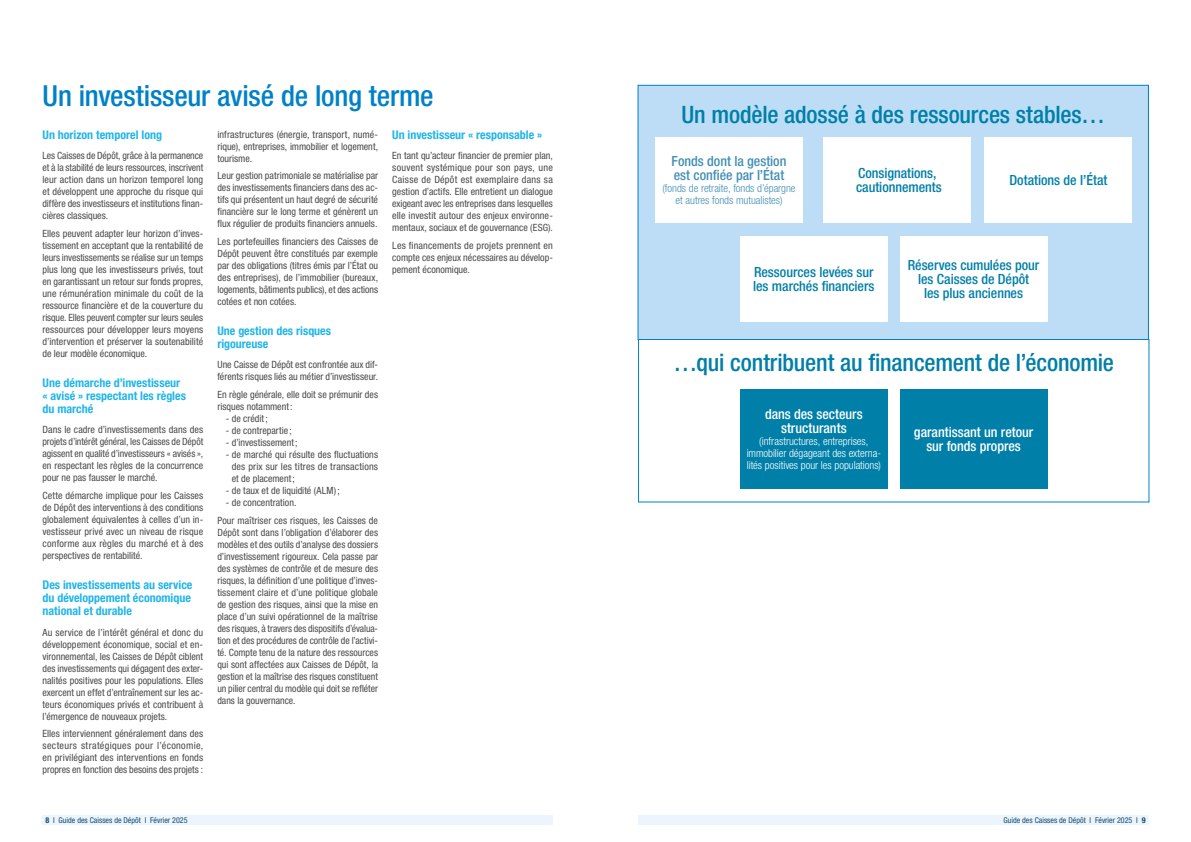
<style>
.page{position:relative;width:1191px;height:842px;background:#fff}
.page>*{position:absolute;margin:0;border:0;box-sizing:border-box;transform-origin:0 0}
.inter_1{font:500 condensed 29px "Helvetica Neue LT Pro";letter-spacing:-.01em;color:#0081c7}
.inter_1-2{font:500 condensed 24px "Helvetica Neue LT Pro";letter-spacing:-.005em;color:#007fa8}
.Modèle{font:500 condensed 14px/14px "Helvetica Neue LT Pro";letter-spacing:-.005em;color:#007fa8}
.Modèle-2{font:500 condensed 14px/14px "Helvetica Neue LT Pro";color:#fff;text-align:center}
.texte{font:500 condensed 14px/14px "Helvetica Neue LT Pro";color:#448fb5}
.inter_2{font:700 condensed 12px/13px "Helvetica Neue LT Pro";color:#21b5ea}
.Modèle-3{font:300 condensed 11px/12px "Helvetica Neue LT Pro";letter-spacing:-.005em;color:#fff;text-align:center}
.texte-2{font:300 condensed 11px/12px "Helvetica Neue LT Pro";letter-spacing:-.005em;color:#448fb5;text-align:center}
.texte-3{font:condensed 10px/12px "Helvetica Neue LT Pro";color:#4a4a49;text-align:justify}
.t1{font:condensed 8px "Helvetica Neue LT Pro";color:#144c6e}
.s1{font-weight:700}
</style>
<div class="page">
<div style="left:43px;top:815px;width:510px;height:10px;background:#ecf5fd"></div>
<div style="left:638px;top:815px;width:510px;height:10px;background:#ecf5fd"></div>
<div style="left:638px;top:85px;width:510px;height:254px;background:#bcddf5"></div>
<div style="left:638px;top:85px;width:510px;height:255px;border:1px solid #0081c7"></div>
<div style="left:655px;top:138px;width:147px;height:85px;background:#fff"></div>
<div style="left:823px;top:138px;width:148px;height:85px;background:#fff"></div>
<div style="left:984px;top:138px;width:148px;height:85px;background:#fff"></div>
<div style="left:740px;top:236px;width:147px;height:85px;background:#fff"></div>
<div style="left:900px;top:236px;width:147px;height:85px;background:#fff"></div>
<div style="left:740px;top:389px;width:147px;height:99px;background:#007fa8"></div>
<div style="left:900px;top:389px;width:147px;height:99px;background:#007fa8"></div>
<p class="inter_1" style="left:43px;top:78px;width:392px">Un investisseur avisé de long terme</p>
<p class="inter_2" style="left:43px;top:128px;width:121px">Un horizon temporel long</p>
<p class="texte-3" style="left:43px;top:149px;width:162px">Les Caisses de Dépôt, grâce à la permanence et à la stabilité de leurs ressources, inscrivent leur action dans un horizon temporel long et développent une approche du risque qui diffère des investisseurs et institutions finan&shy;cières classiques.</p>
<p class="texte-3" style="left:43px;top:227px;width:162px">Elles peuvent adapter leur horizon d’inves&shy;tissement en acceptant que la rentabilité de leurs investissements se réalise sur un temps plus long que les investisseurs privés, tout en garantissant un retour sur fonds propres, une rémunération minimale du coût de la ressource financière et de la couverture du risque. Elles peuvent compter sur leurs seules ressources pour développer leurs moyens d’intervention et préserver la soutenabilité de leur modèle économique.</p>
<p class="inter_2" style="left:43px;top:376px;width:145px">Une démarche d’investisseur « avisé » respectant les règles du marché</p>
<p class="texte-3" style="left:43px;top:424px;width:162px">Dans le cadre d’investissements dans des projets d’intérêt général, les Caisses de Dépôt agissent en qualité d’investisseurs « avisés », en respectant les règles de la concurrence pour ne pas fausser le marché.</p>
<p class="texte-3" style="left:43px;top:489px;width:162px">Cette démarche implique pour les Caisses de Dépôt des interventions à des conditions globalement équivalentes à celles d’un in&shy;vestisseur privé avec un niveau de risque conforme aux règles du marché et à des perspectives de rentabilité.</p>
<p class="inter_2" style="left:43px;top:578px;width:151px">Des investissements au service du développement économique national et durable</p>
<p class="texte-3" style="left:43px;top:626px;width:162px">Au service de l’intérêt général et donc du développement économique, social et en&shy;vironnemental, les Caisses de Dépôt ciblent des investissements qui dégagent des exter&shy;nalités positives pour les populations. Elles exercent un effet d’entraînement sur les ac&shy;teurs économiques privés et contribuent à l’émergence de nouveaux projets.</p>
<p class="texte-3" style="left:43px;top:727px;width:162px">Elles interviennent généralement dans des secteurs stratégiques pour l’économie, en privilégiant des interventions en fonds propres en fonction des besoins des projets :</p>
<p class="inter_2" style="left:392px;top:128px;width:151px">Un investisseur « responsable »</p>
<p class="texte-3" style="left:392px;top:149px;width:162px">En tant qu’acteur financier de premier plan, souvent systémique pour son pays, une Caisse de Dépôt est exemplaire dans sa gestion d’actifs. Elle entretient un dialogue exigeant avec les entreprises dans lesquelles elle investit autour des enjeux environne&shy;mentaux, sociaux et de gouvernance (ESG).</p>
<p class="texte-3" style="left:392px;top:239px;width:162px">Les financements de projets prennent en compte ces enjeux nécessaires au dévelop&shy;pement économique.</p>
<p class="texte-3" style="left:217px;top:128px;width:162px">infrastructures (énergie, transport, numé&shy;rique), entreprises, immobilier et logement, tourisme.</p>
<p class="texte-3" style="left:217px;top:170px;width:162px">Leur gestion patrimoniale se matérialise par des investissements financiers dans des ac&shy;tifs qui présentent un haut degré de sécurité financière sur le long terme et génèrent un flux régulier de produits financiers annuels.</p>
<p class="texte-3" style="left:217px;top:235px;width:162px">Les portefeuilles financiers des Caisses de Dépôt peuvent être constitués par exemple par des obligations (titres émis par l’État ou des entreprises), de l’immobilier (bureaux, logements, bâtiments publics), et des actions cotées et non cotées.</p>
<p class="inter_2" style="left:217px;top:324px;width:115px">Une gestion des risques rigoureuse</p>
<p class="texte-3" style="left:217px;top:359px;width:162px">Une Caisse de Dépôt est confrontée aux dif&shy;férents risques liés au métier d’investisseur.</p>
<p class="texte-3" style="left:217px;top:388px;width:162px">En règle générale, elle doit se prémunir des risques notamment:</p>
<p class="texte-3" style="left:226px;top:412px;width:43px">- de crédit;</p>
<p class="texte-3" style="left:226px;top:424px;width:68px">- de contrepartie ;</p>
<p class="texte-3" style="left:226px;top:436px;width:73px">- d’investissement;</p>
<p class="texte-3" style="left:232px;top:448px;width:148px;text-indent:-6px">- de marché qui résulte des fluctuations des prix sur les titres de transactions et de placement;</p>
<p class="texte-3" style="left:226px;top:484px;width:115px">- de taux et de liquidité (ALM) ;</p>
<p class="texte-3" style="left:226px;top:496px;width:72px">- de concentration.</p>
<p class="texte-3" style="left:217px;top:514px;width:162px">Pour maîtriser ces risques, les Caisses de Dépôt sont dans l’obligation d’élaborer des modèles et des outils d’analyse des dossiers d’investissement rigoureux. Cela passe par des systèmes de contrôle et de mesure des risques, la définition d’une politique d’inves&shy;tissement claire et d’une politique globale de gestion des risques, ainsi que la mise en place d’un suivi opérationnel de la maîtrise des risques, à travers des dispositifs d’évalua&shy;tion et des procédures de contrôle de l’activi&shy;té. Compte tenu de la nature des ressources qui sont affectées aux Caisses de Dépôt, la gestion et la maîtrise des risques constituent un pilier central du modèle qui doit se refléter dans la gouvernance.</p>
<p class="inter_1-2" style="left:681px;top:100px;width:425px">Un modèle adossé à des ressources stables…</p>
<p class="texte" style="left:671px;top:154px;width:116px">Fonds dont la gestion est confiée par l’État</p>
<p class="texte-2" style="left:662px;top:182px;width:135px">(fonds de retraite, fonds d’épargne et autres fonds mutualistes)</p>
<p class="Modèle" style="left:856px;top:166px;width:87px">Consignations, cautionnements</p>
<p class="Modèle" style="left:1009px;top:173px;width:99px">Dotations de l’État</p>
<p class="Modèle" style="left:753px;top:264px;width:123px">Ressources levées sur les marchés financiers</p>
<p class="Modèle" style="left:908px;top:257px;width:133px;text-align:center">Réserves cumulées pour les Caisses de Dépôt<br>les plus anciennes</p>
<p class="inter_1-2" style="left:673px;top:348px;width:442px">…qui contribuent au financement de l’économie</p>
<p class="Modèle-2" style="left:765px;top:407px;width:99px">dans des secteurs structurants</p>
<p class="Modèle-3" style="left:746px;top:435px;width:136px">(infrastructures, entreprises, immobilier dégageant des externa&shy;lités positives pour les populations)</p>
<p class="Modèle-2" style="left:914px;top:425px;width:121px">garantissant un retour sur fonds propres</p>
<p class="t1" style="left:45px;top:815px;width:144px"><span class="s1">8</span> I Guide des Caisses de Dépôt I Février 2025</p>
<p class="t1" style="left:1003px;top:815px;width:144px">Guide des Caisses de Dépôt I Février 2025 I <span class="s1">9</span></p>
</div>
